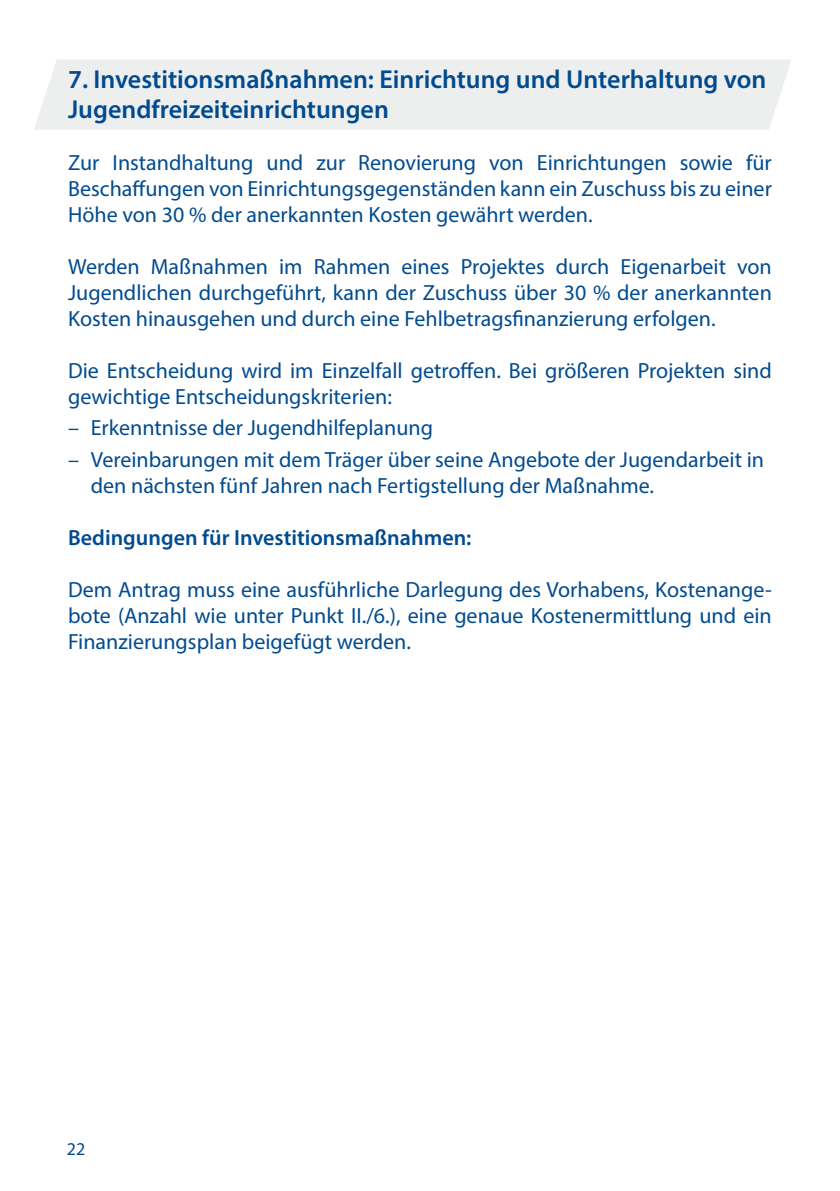
<style>
.page{position:relative;width:840px;height:1191px;background:#fff}
.page>*{position:absolute;margin:0;border:0;box-sizing:border-box;transform-origin:0 0}
.Überschrift_13pt{font:600 26px/30px "Myriad Pro";color:#004b8f}
.Fließtext{font:22px/26px "Myriad Pro";color:#004b8f;text-align:justify}
.Fließtext-2{font:600 22px "Myriad Pro";color:#004b8f}
.t1{font:18px "Myriad Pro";color:#004b8f}
</style>
<div class="page">
<div style="left:34px;top:60px;width:757px;height:70px;background:#edeeee"></div>
<p class="Überschrift_13pt" style="left:68px;top:63px;width:699px">7. Investitionsmaßnahmen: Einrichtung und Unterhaltung von<br>Jugendfreizeiteinrichtungen</p>
<p class="Fließtext" style="left:68px;top:149px;width:704px">Zur Instandhaltung und zur Renovierung von Einrichtungen sowie für Beschaffungen von Einrichtungsgegenständen kann ein Zuschuss bis zu einer Höhe von 30 % der anerkannten Kosten gewährt werden.</p>
<p class="Fließtext" style="left:68px;top:253px;width:705px">Werden Maßnahmen im Rahmen eines Projektes durch Eigenarbeit von Jugendlichen durchgeführt, kann der Zuschuss über 30 % der anerkannten Kosten hinausgehen und durch eine Fehlbetragsfinanzierung erfolgen.</p>
<p class="Fließtext" style="left:68px;top:357px;width:705px">Die Entscheidung wird im Einzelfall getroffen. Bei größeren Projekten sind gewichtige Entscheidungskriterien:</p>
<p class="Fließtext" style="left:68px;top:414px;width:366px">– Erkenntnisse der Jugendhilfeplanung</p>
<p class="Fließtext" style="left:91px;top:446px;width:674px;text-indent:-23px">– Vereinbarungen mit dem Träger über seine Angebote der Jugendarbeit in den nächsten fünf Jahren nach Fertigstellung der Maßnahme.</p>
<p class="Fließtext-2" style="left:68px;top:523px;width:404px">Bedingungen für Investitionsmaßnahmen:</p>
<p class="Fließtext" style="left:68px;top:576px;width:704px">Dem Antrag muss eine ausführliche Darlegung des Vorhabens, Kostenange&shy;bote (Anzahl wie unter Punkt II./6.), eine genaue Kostenermittlung und ein Finanzierungsplan beigefügt werden.</p>
<p class="t1" style="left:67px;top:1137px;width:20px">22</p>
</div>
